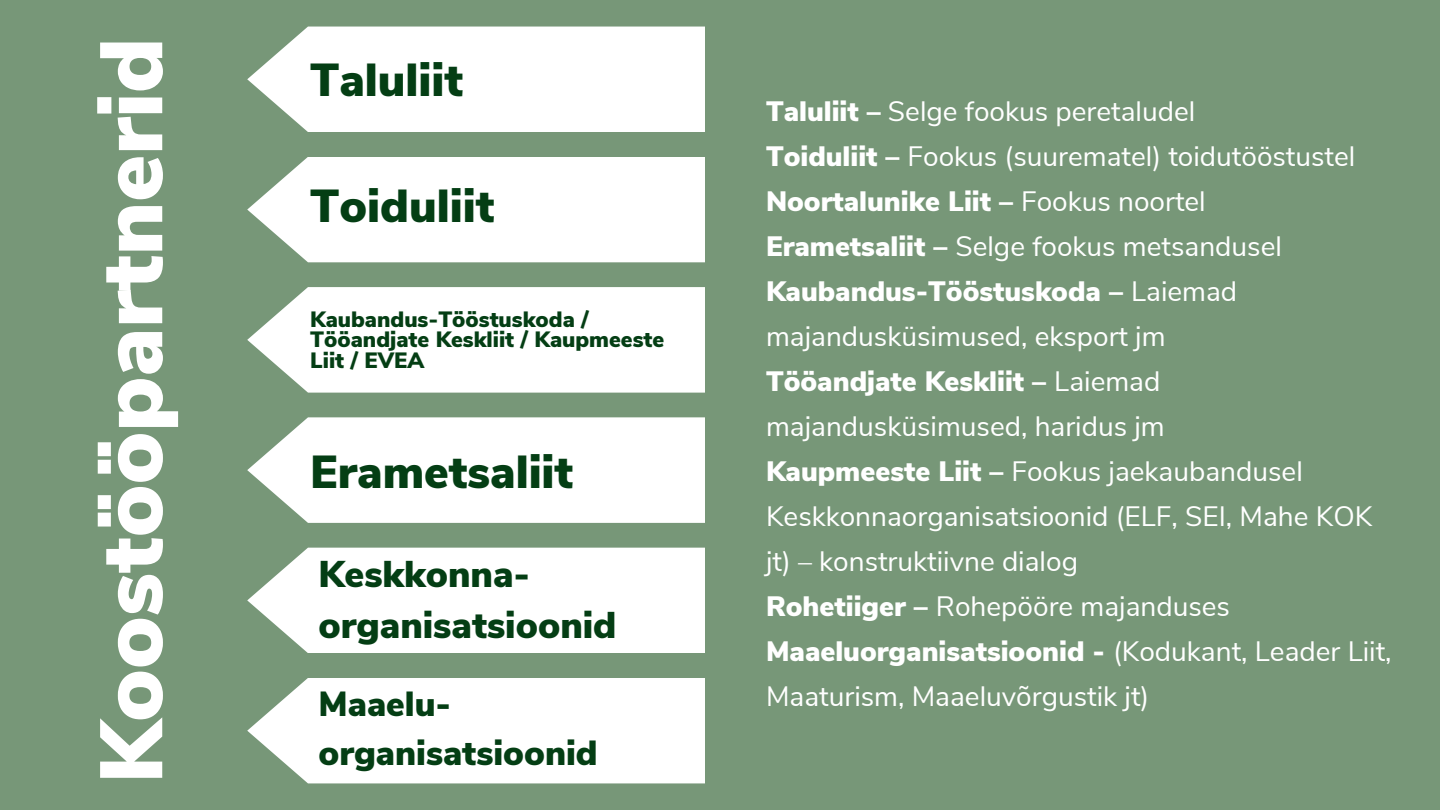
<style>
.page{position:relative;width:1440px;height:810px;background:#779778}
.page>*{position:absolute;margin:0;border:0;box-sizing:border-box;transform-origin:0 0}
.t1{font:900 88.1px "Nunito Sans";color:#fff}
.t2{font:900 46.2px "Nunito Sans";color:#043e14}
.t3{font:900 37.2px/51.4px "Nunito Sans";color:#043e14}
.t4{font:900 34.8px/48.6px "Nunito Sans";color:#043e14}
.t5{font:28px/45px "Nunito Sans";color:#fff}
.t6{font:900 22.1px/20.9px "Nunito Sans";color:#043e14}
.s1{font-weight:900}
</style>
<div class="page">
<div style="left:247px;top:27px;width:458px;height:105px;background:#fff"></div>
<div style="left:247px;top:157px;width:458px;height:105px;background:#fff"></div>
<svg style="left:247px;top:287px;width:458px;height:106px;background:#f5f7f5"></svg>
<svg style="left:247px;top:417px;width:458px;height:106px;background:#f5f7f5"></svg>
<div style="left:247px;top:548px;width:458px;height:105px;background:#fff"></div>
<div style="left:247px;top:678px;width:458px;height:105px;background:#fff"></div>
<h4 class="t1" style="left:73px;top:783px;width:747px;rotate:-90deg">Koostööpartnerid</h4>
<h1 class="t2" style="left:310px;top:49px;width:155px">Taluliit</h1>
<h2 class="t2" style="left:310px;top:176px;width:186px">Toiduliit</h2>
<h2 class="t6" style="left:310px;top:309px;width:356px">Kaubandus-Tööstuskoda /<br>Tööandjate Keskliit / Kaupmeeste<br>Liit / EVEA</h2>
<p class="t2" style="left:310px;top:442px;width:265px">Erametsaliit</p>
<h2 class="t3" style="left:319px;top:549px;width:299px">Keskkonna&shy;organisatsioonid</h2>
<h3 class="t4" style="left:319px;top:680px;width:281px">Maaelu&shy;organisatsioonid</h3>
<h3 class="t5" style="left:766px;top:89px;width:627px"><span class="s1">Taluliit –</span> Selge fookus peretaludel<br><span class="s1">Toiduliit –</span> Fookus (suurematel) toidutööstustel <span class="s1">Noortalunike Liit –</span> Fookus noortel<br><span class="s1">Erametsaliit –</span> Selge fookus metsandusel <span class="s1">Kaubandus-Tööstuskoda –</span> Laiemad majandusküsimused, eksport jm<br><span class="s1">Tööandjate Keskliit –</span> Laiemad majandusküsimused, haridus jm<br><span class="s1">Kaupmeeste Liit –</span> Fookus jaekaubandusel Keskkonnaorganisatsioonid (ELF, SEI, Mahe KOK jt) – konstruktiivne dialog<br><span class="s1">Rohetiiger –</span> Rohepööre majanduses <span class="s1">Maaeluorganisatsioonid -</span> (Kodukant, Leader Liit, Maaturism, Maaeluvõrgustik jt)</h3>
</div>
